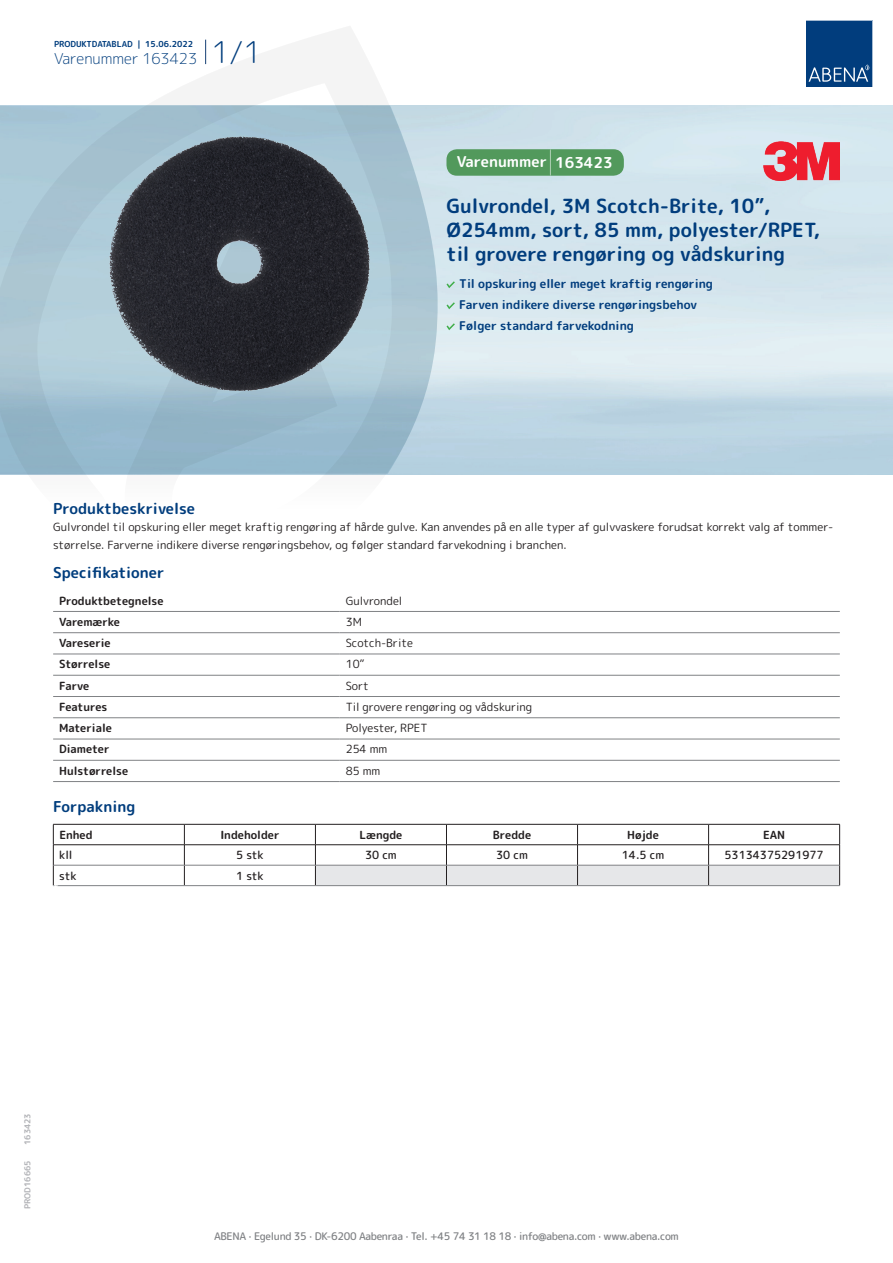
<style>
.page{position:relative;width:893px;height:1263px;background:#fff}
.page>*{position:absolute;margin:0;border:0;box-sizing:border-box;transform-origin:0 0}
.t1{font:700 19.5px/24px "Rounded Mplus 1 c";color:#013d7d}
.t2{font:700 15px "Rounded Mplus 1 c";color:#013d7d}
.t3{font:300 15px "Rounded Mplus 1 c";color:#013d7d}
.t4{font:700 15px "Rounded Mplus 1 c";color:#fff}
.t5{font:700 12px/21px "Rounded Mplus 1 c";color:#013d7d}
.t6{font:11.25px/18px "Rounded Mplus 1 c";color:#231f20}
.t7{font:700 11.25px "Rounded Mplus 1 c";color:#231f20}
.t8{font:500 11.25px "Rounded Mplus 1 c";color:#231f20}
.t9{font:500 10.5px "Rounded Mplus 1 c";letter-spacing:-.03em;color:#808285}
.t10{font:700 10.5px "Rounded Mplus 1 c";color:#fff}
.t11{font:700 8.25px "Rounded Mplus 1 c";color:#013d7d}
.t12{font:700 8.25px "Rounded Mplus 1 c";color:#b2b3b7}
.s1{font-size:30px}
.s2{font-size:25.5px}
</style>
<div class="page">
<img style="left:439px;top:106px;width:454px;height:368px">
<svg style="left:0;top:26px;width:439px;height:449px"></svg>
<svg style="left:0;top:106px;width:438px;height:368px"></svg>
<svg style="left:205px;top:40px;width:1px;height:24px"></svg>
<svg style="left:806px;top:20px;width:67px;height:67px"></svg>
<img style="left:101px;top:127px;width:276px;height:275px">
<hr style="left:53px;top:611px;width:287px;height:1px;background:#808285">
<hr style="left:340px;top:611px;width:500px;height:1px;background:#808285">
<hr style="left:53px;top:632px;width:287px;height:1px;background:#808285">
<hr style="left:340px;top:632px;width:500px;height:1px;background:#808285">
<hr style="left:53px;top:654px;width:287px;height:1px;background:#808285">
<hr style="left:340px;top:654px;width:500px;height:1px;background:#808285">
<hr style="left:53px;top:675px;width:287px;height:1px;background:#808285">
<hr style="left:340px;top:675px;width:500px;height:1px;background:#808285">
<hr style="left:53px;top:696px;width:287px;height:1px;background:#808285">
<hr style="left:340px;top:696px;width:500px;height:1px;background:#808285">
<hr style="left:53px;top:717px;width:287px;height:1px;background:#808285">
<hr style="left:340px;top:717px;width:500px;height:1px;background:#808285">
<hr style="left:53px;top:739px;width:287px;height:1px;background:#808285">
<hr style="left:340px;top:739px;width:500px;height:1px;background:#808285">
<hr style="left:53px;top:760px;width:287px;height:1px;background:#808285">
<hr style="left:340px;top:760px;width:500px;height:1px;background:#808285">
<hr style="left:53px;top:781px;width:287px;height:1px;background:#808285">
<hr style="left:340px;top:781px;width:500px;height:1px;background:#808285">
<hr style="left:53px;top:824px;width:131px;height:1px;background:#231f20">
<hr style="left:184px;top:824px;width:131px;height:1px;background:#231f20">
<hr style="left:53px;top:844px;width:131px;height:1px;background:#231f20">
<hr style="left:184px;top:844px;width:131px;height:1px;background:#231f20">
<svg style="left:53px;top:824px;width:1px;height:61px"></svg>
<svg style="left:184px;top:824px;width:1px;height:61px"></svg>
<svg style="left:315px;top:824px;width:525px;height:61px"></svg>
<hr style="left:54px;top:865px;width:130px;height:1px;background:#808285">
<hr style="left:184px;top:865px;width:131px;height:1px;background:#808285">
<hr style="left:315px;top:865px;width:131px;height:1px;background:#808285">
<hr style="left:446px;top:865px;width:131px;height:1px;background:#808285">
<hr style="left:577px;top:865px;width:132px;height:1px;background:#808285">
<hr style="left:709px;top:865px;width:130px;height:1px;background:#808285">
<hr style="left:53px;top:885px;width:131px;height:1px;background:#808285">
<hr style="left:184px;top:885px;width:131px;height:1px;background:#808285">
<hr style="left:315px;top:885px;width:131px;height:1px;background:#808285">
<hr style="left:446px;top:885px;width:131px;height:1px;background:#808285">
<hr style="left:577px;top:885px;width:132px;height:1px;background:#808285">
<hr style="left:709px;top:885px;width:131px;height:1px;background:#808285">
<svg style="left:446px;top:281px;width:9px;height:7px"></svg>
<svg style="left:446px;top:302px;width:9px;height:7px"></svg>
<svg style="left:446px;top:323px;width:9px;height:7px"></svg>
<div style="left:446px;top:149px;width:178px;height:27px;background:#52995c;border-radius:10px"></div>
<img style="left:764px;top:141px;width:75px;height:40px">
<p class="t11" style="left:54px;top:38px;width:141px">PRODUKTDATABLAD | 15.06.2022</p>
<h2 class="t3" style="left:54px;top:48px;width:209px">Varenummer 163423 <span class="s1">1/1</span></h2>
<h2 class="t4" style="left:457px;top:151px;width:157px">Varenummer <span class="s2">|</span> 163423</h2>
<h1 class="t1" style="left:446px;top:194px;width:375px">Gulvrondel, 3M Scotch-Brite, 10”,<br>Ø254mm, sort, 85 mm, polyester/RPET, til grovere rengøring og vådskuring</h1>
<p class="t5" style="left:459px;top:273px;width:255px">Til opskuring eller meget kraftig rengøring<br>Farven indikere diverse rengøringsbehov<br>Følger standard farvekodning</p>
<h2 class="t2" style="left:53px;top:498px;width:143px">Produktbeskrivelse</h2>
<p class="t6" style="left:53px;top:517px;width:782px">Gulvrondel til opskuring eller meget kraftig rengøring af hårde gulve. Kan anvendes på en alle typer af gulvvaskere forudsat korrekt valg af tommer&shy;størrelse. Farverne indikere diverse rengøringsbehov, og følger standard farvekodning i branchen.</p>
<h2 class="t2" style="left:53px;top:562px;width:113px">Specifikationer</h2>
<p class="t7" style="left:59px;top:592px;width:106px">Produktbetegnelse</p>
<p class="t6" style="left:346px;top:591px;width:58px">Gulvrondel</p>
<p class="t7" style="left:59px;top:614px;width:62px">Varemærke</p>
<p class="t6" style="left:346px;top:613px;width:18px">3M</p>
<p class="t7" style="left:59px;top:635px;width:53px">Vareserie</p>
<p class="t6" style="left:346px;top:634px;width:69px">Scotch-Brite</p>
<p class="t7" style="left:59px;top:656px;width:53px">Størrelse</p>
<p class="t6" style="left:346px;top:655px;width:20px">10”</p>
<p class="t7" style="left:59px;top:678px;width:32px">Farve</p>
<p class="t6" style="left:346px;top:676px;width:25px">Sort</p>
<p class="t7" style="left:59px;top:699px;width:50px">Features</p>
<p class="t6" style="left:346px;top:698px;width:188px">Til grovere rengøring og vådskuring</p>
<p class="t7" style="left:59px;top:720px;width:54px">Materiale</p>
<p class="t6" style="left:346px;top:719px;width:83px">Polyester, RPET</p>
<p class="t7" style="left:59px;top:741px;width:52px">Diameter</p>
<p class="t6" style="left:346px;top:740px;width:43px">254 mm</p>
<p class="t7" style="left:59px;top:763px;width:71px">Hulstørrelse</p>
<p class="t6" style="left:346px;top:762px;width:36px">85 mm</p>
<h2 class="t2" style="left:53px;top:796px;width:84px">Forpakning</h2>
<p class="t7" style="left:59px;top:827px;width:35px">Enhed</p>
<p class="t7" style="left:220px;top:827px;width:61px">Indeholder</p>
<p class="t7" style="left:359px;top:827px;width:44px">Længde</p>
<p class="t7" style="left:493px;top:827px;width:40px">Bredde</p>
<p class="t7" style="left:627px;top:827px;width:33px">Højde</p>
<p class="t7" style="left:763px;top:827px;width:24px">EAN</p>
<p class="t8" style="left:59px;top:847px;width:15px">kll</p>
<p class="t8" style="left:236px;top:847px;width:29px">5 stk</p>
<p class="t8" style="left:365px;top:847px;width:33px">30 cm</p>
<p class="t8" style="left:496px;top:847px;width:33px">30 cm</p>
<p class="t8" style="left:622px;top:847px;width:44px">14.5 cm</p>
<p class="t8" style="left:724px;top:847px;width:101px">53134375291977</p>
<p class="t8" style="left:59px;top:867px;width:19px">stk</p>
<p class="t8" style="left:236px;top:867px;width:29px">1 stk</p>
<p class="t10" style="left:53px;top:881px;width:7px">*</p>
<p class="t12" style="left:22px;top:1145px;width:33px;rotate:-90deg">163423</p>
<p class="t12" style="left:22px;top:1209px;width:50px;rotate:-90deg">PROD16665</p>
<p class="t9" style="left:214px;top:1229px;width:466px">ABENA · Egelund 35 · DK-6200 Aabenraa · Tel. +45 74 31 18 18 · info@abena.com · www.abena.com</p>
</div>
